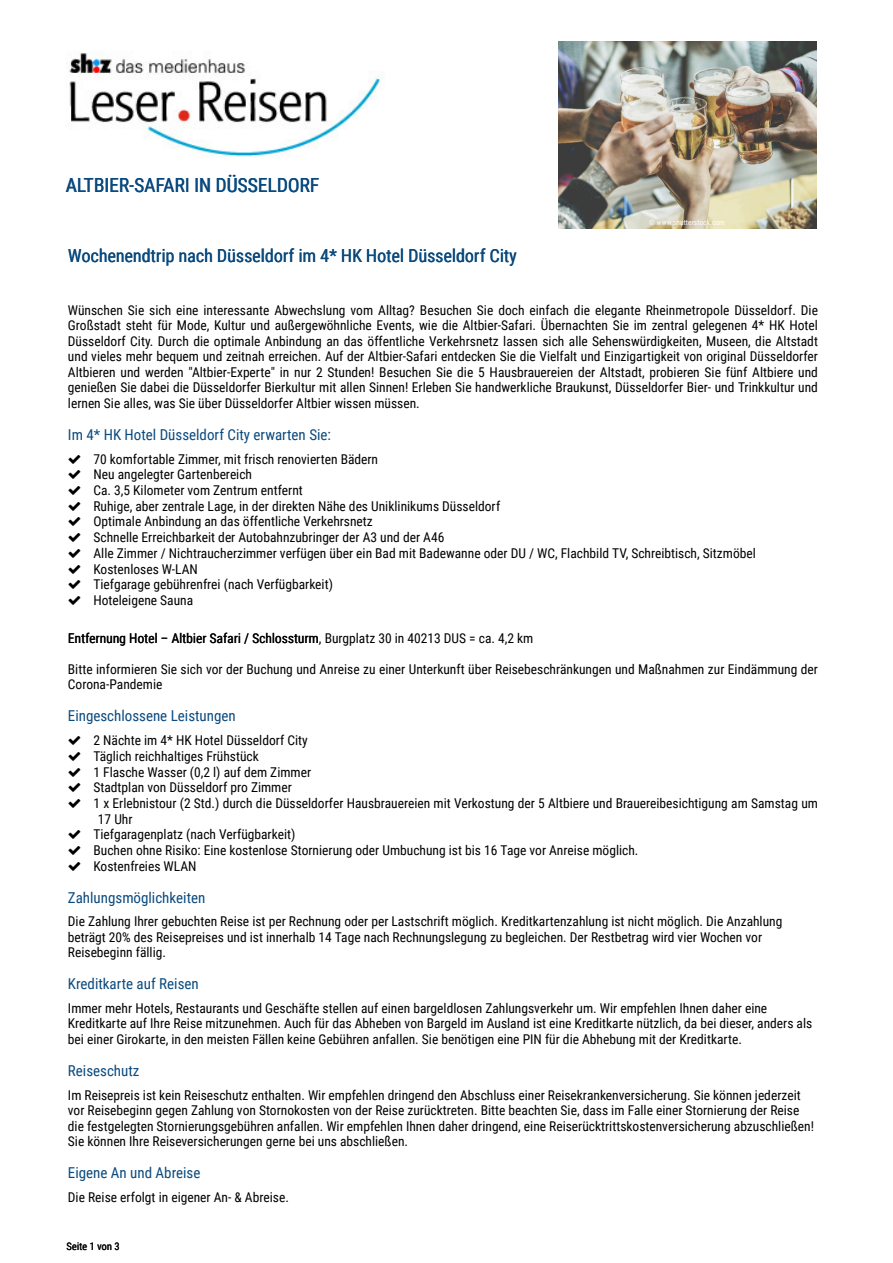
<style>
.page{position:relative;width:893px;height:1263px;background:#fff}
.page>*{position:absolute;margin:0;border:0;box-sizing:border-box;transform-origin:0 0}
.t1{font:19.5px "Roboto Condensed";color:#0a4a7e}
.t2{font:18px "Roboto Condensed";color:#0a4a7e}
.t3{font:15px "Roboto Condensed";color:#0a4a7e}
.t4{font:13.5px/15.5px "Roboto Condensed";color:#000}
.t5{font:10.5px "Roboto Condensed";color:#000}
.t6{font:7.5px "Roboto Condensed";color:#fff}
</style>
<div class="page">
<img style="left:69px;top:51px;width:316px;height:108px">
<img style="left:558px;top:41px;width:258px;height:188px">
<h1 class="t1" style="left:66px;top:176px;width:255px">ALTBIER-SAFARI IN DÜSSELDORF</h1>
<p class="t6" style="left:649px;top:219px;width:77px">© www.shutterstock.com</p>
<h2 class="t2" style="left:68px;top:247px;width:450px">Wochenendtrip nach Düsseldorf im 4* HK Hotel Düsseldorf City</h2>
<p class="t4" style="left:68px;top:303px;width:751px;text-align:justify">Wünschen Sie sich eine interessante Abwechslung vom Alltag? Besuchen Sie doch einfach die elegante Rheinmetropole Düsseldorf. Die Großstadt steht für Mode, Kultur und außergewöhnliche Events, wie die Altbier-Safari. Übernachten Sie im zentral gelegenen 4* HK Hotel Düsseldorf City. Durch die optimale Anbindung an das öffentliche Verkehrsnetz lassen sich alle Sehenswürdigkeiten, Museen, die Altstadt und vieles mehr bequem und zeitnah erreichen. Auf der Altbier-Safari entdecken Sie die Vielfalt und Einzigartigkeit von original Düsseldorfer Altbieren und werden "Altbier-Experte" in nur 2 Stunden! Besuchen Sie die 5 Hausbrauereien der Altstadt, probieren Sie fünf Altbiere und genießen Sie dabei die Düsseldorfer Bierkultur mit allen Sinnen! Erleben Sie handwerkliche Braukunst, Düsseldorfer Bier- und Trinkkultur und lernen Sie alles, was Sie über Düsseldorfer Altbier wissen müssen.</p>
<p class="t3" style="left:68px;top:428px;width:265px">Im 4* HK Hotel Düsseldorf City erwarten Sie:</p>
<p class="t4" style="left:93px;top:452px;width:664px">70 komfortable Zimmer, mit frisch renovierten Bädern<br>Neu angelegter Gartenbereich<br>Ca. 3,5 Kilometer vom Zentrum entfernt<br>Ruhige, aber zentrale Lage, in der direkten Nähe des Uniklinikums Düsseldorf<br>Optimale Anbindung an das öffentliche Verkehrsnetz<br>Schnelle Erreichbarkeit der Autobahnzubringer der A3 und der A46<br>Alle Zimmer / Nichtraucherzimmer verfügen über ein Bad mit Badewanne oder DU / WC, Flachbild TV, Schreibtisch, Sitzmöbel Kostenloses W-LAN<br>Tiefgarage gebührenfrei (nach Verfügbarkeit)<br>Hoteleigene Sauna</p>
<p class="t4" style="left:68px;top:632px;width:467px">Entfernung Hotel – Altbier Safari / Schlossturm, Burgplatz 30 in 40213 DUS = ca. 4,2 km</p>
<p class="t4" style="left:68px;top:662px;width:751px">Bitte informieren Sie sich vor der Buchung und Anreise zu einer Unterkunft über Reisebeschränkungen und Maßnahmen zur Eindämmung der<br>Corona-Pandemie</p>
<p class="t3" style="left:68px;top:709px;width:169px">Eingeschlossene Leistungen</p>
<p class="t4" style="left:93px;top:733px;width:216px">2 Nächte im 4* HK Hotel Düsseldorf City</p>
<p class="t4" style="left:93px;top:749px;width:167px">Täglich reichhaltiges Frühstück</p>
<p class="t4" style="left:93px;top:765px;width:219px">1 Flasche Wasser (0,2 l) auf dem Zimmer</p>
<p class="t4" style="left:93px;top:781px;width:200px">Stadtplan von Düsseldorf pro Zimmer</p>
<p class="t4" style="left:93px;top:796px;width:726px">1 x Erlebnistour (2 Std.) durch die Düsseldorfer Hausbrauereien mit Verkostung der 5 Altbiere und Brauereibesichtigung am Samstag um</p>
<p class="t4" style="left:98px;top:812px;width:36px">17 Uhr</p>
<p class="t4" style="left:93px;top:828px;width:203px">Tiefgaragenplatz (nach Verfügbarkeit)</p>
<p class="t4" style="left:93px;top:843px;width:546px">Buchen ohne Risiko: Eine kostenlose Stornierung oder Umbuchung ist bis 16 Tage vor Anreise möglich.</p>
<p class="t4" style="left:93px;top:859px;width:105px">Kostenfreies WLAN</p>
<p class="t3" style="left:68px;top:891px;width:139px">Zahlungsmöglichkeiten</p>
<p class="t4" style="left:68px;top:915px;width:716px">Die Zahlung Ihrer gebuchten Reise ist per Rechnung oder per Lastschrift möglich. Kreditkartenzahlung ist nicht möglich. Die Anzahlung beträgt 20% des Reisepreises und ist innerhalb 14 Tage nach Rechnungslegung zu begleichen. Der Restbetrag wird vier Wochen vor<br>Reisebeginn fällig.</p>
<p class="t3" style="left:68px;top:977px;width:132px">Kreditkarte auf Reisen</p>
<p class="t4" style="left:68px;top:1001px;width:746px">Immer mehr Hotels, Restaurants und Geschäfte stellen auf einen bargeldlosen Zahlungsverkehr um. Wir empfehlen Ihnen daher eine<br>Kreditkarte auf Ihre Reise mitzunehmen. Auch für das Abheben von Bargeld im Ausland ist eine Kreditkarte nützlich, da bei dieser, anders als bei einer Girokarte, in den meisten Fällen keine Gebühren anfallen. Sie benötigen eine PIN für die Abhebung mit der Kreditkarte.</p>
<p class="t3" style="left:68px;top:1064px;width:73px">Reiseschutz</p>
<p class="t4" style="left:68px;top:1088px;width:747px">Im Reisepreis ist kein Reiseschutz enthalten. Wir empfehlen dringend den Abschluss einer Reisekrankenversicherung. Sie können jederzeit vor Reisebeginn gegen Zahlung von Stornokosten von der Reise zurücktreten. Bitte beachten Sie, dass im Falle einer Stornierung der Reise die festgelegten Stornierungsgebühren anfallen. Wir empfehlen Ihnen daher dringend, eine Reiserücktrittskostenversicherung abzuschließen!<br>Sie können Ihre Reiseversicherungen gerne bei uns abschließen.</p>
<p class="t3" style="left:68px;top:1166px;width:134px">Eigene An und Abreise</p>
<p class="t4" style="left:68px;top:1190px;width:222px">Die Reise erfolgt in eigener An- &amp; Abreise.</p>
<p class="t5" style="left:66px;top:1242px;width:55px">Seite 1 von 3</p>
</div>
